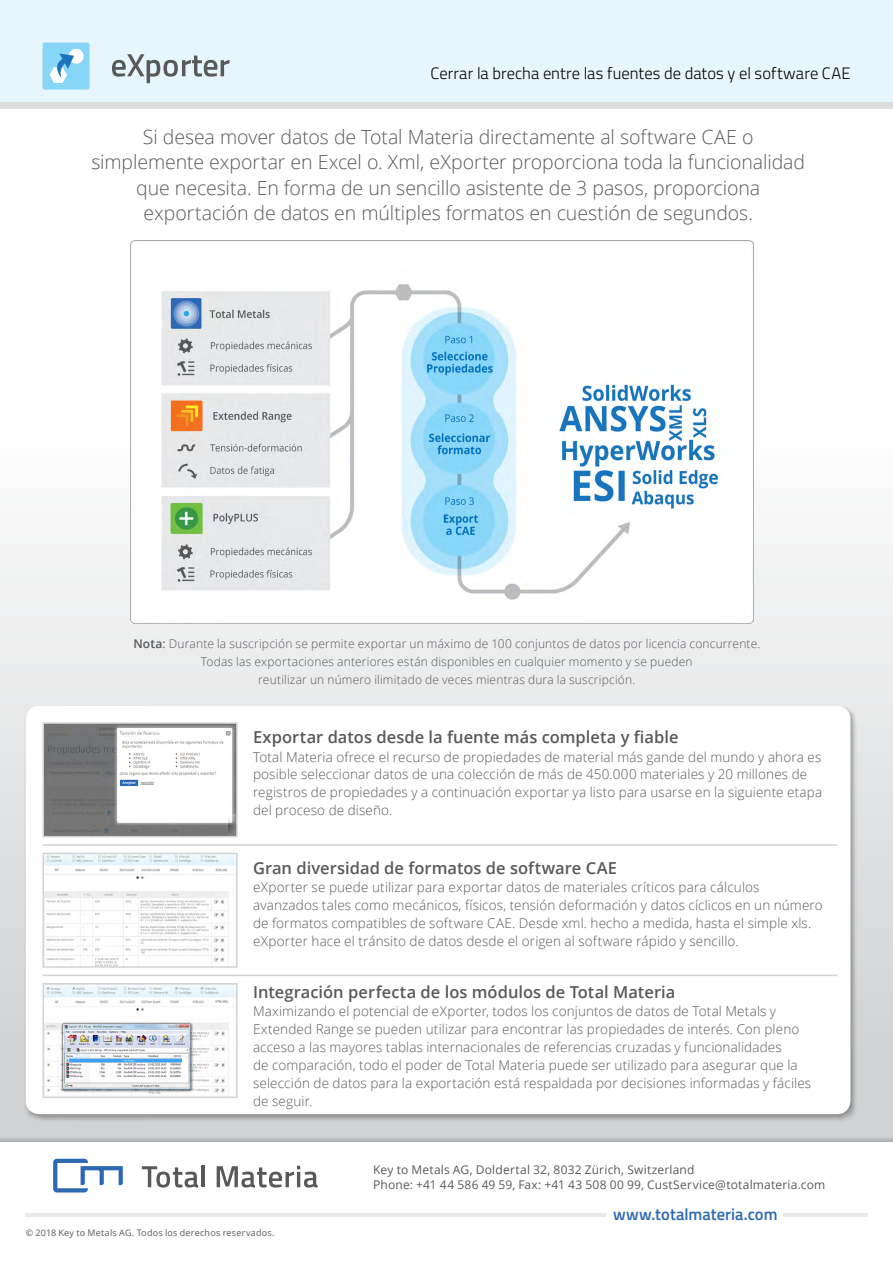
<style>
.page{position:relative;width:893px;height:1263px;background:#fff}
.page>*{position:absolute;margin:0;border:0;box-sizing:border-box;transform-origin:0 0}
.t1{font:300 19.5px/25.5px "Open Sans";letter-spacing:-.005em;color:#58595b;text-align:center}
.t2{font:600 16.5px "Open Sans";color:#58595b}
.t3{font:300 16.5px "Titillium Web";letter-spacing:.005em;color:#000}
.t4{font:600 16.5px "Titillium Web";color:#2d68b2}
.t5{font:300 13.5px/18px "Open Sans";letter-spacing:.01em;color:#58595b}
.t6{font:300 12px/18px "Open Sans";letter-spacing:.015em;color:#58595b;text-align:center}
.t7{font:12px/15px "Open Sans";letter-spacing:.015em;color:#58595b}
.t8{font:9px "Open Sans";letter-spacing:.025em;color:#58595b}
.s1{font-weight:600}
.s2{font-weight:400}
</style>
<div class="page">
<div style="left:0;top:368px;width:893px;height:774px;background:linear-gradient(to bottom,#fff,#cbcdcf)"></div>
<div style="left:0;top:0;width:893px;height:102px;background:#e7f6fd"></div>
<div style="left:0;top:102px;width:893px;height:6px;background:#dcddde"></div>
<hr style="left:26px;top:1214px;width:580px;height:3px;background:#e9e9ea">
<hr style="left:783px;top:1214px;width:84px;height:3px;background:#e9e9ea">
<svg style="left:142px;top:1166px;width:56px;height:21px"></svg>
<hr style="left:202px;top:1165px;width:3px;height:22px;background:#58595b">
<svg style="left:217px;top:1166px;width:101px;height:21px"></svg>
<svg style="left:53px;top:1159px;width:70px;height:33px"></svg>
<svg style="left:112px;top:54px;width:118px;height:29px"></svg>
<div style="left:43px;top:43px;width:47px;height:47px;background:#87d6f8;border-radius:2px"></div>
<div style="left:69px;top:49px;width:15px;height:15px;background:#fff;border-radius:50%"></div>
<svg style="left:50px;top:54px;width:24px;height:29px"></svg>
<img style="left:131px;top:241px;width:622px;height:383px">
<div style="left:24px;top:704px;width:834px;height:418px;background:#000;opacity:.31"></div>
<div style="left:26px;top:706px;width:824px;height:408px;background:#fff;border-radius:14px"></div>
<img style="left:46px;top:725px;width:189px;height:109px">
<div style="left:43px;top:722px;width:195px;height:115px;border:2px solid #d1d3d4"></div>
<img style="left:46px;top:856px;width:189px;height:109px">
<div style="left:43px;top:853px;width:195px;height:115px;border:2px solid #d1d3d4"></div>
<img style="left:46px;top:986px;width:189px;height:109px">
<div style="left:43px;top:983px;width:195px;height:115px;border:2px solid #d1d3d4"></div>
<hr style="left:43px;top:844px;width:795px;height:2px;background:#d1d3d4">
<hr style="left:43px;top:974px;width:795px;height:2px;background:#d1d3d4">
<svg style="left:0;top:1123px;width:893px;height:19px;background:#cbccce"></svg>
<p class="t3" style="left:430px;top:61px;width:421px">Cerrar la brecha entre las fuentes de datos y el software CAE</p>
<p class="t1" style="left:91px;top:123px;width:715px">Si desea mover datos de Total Materia directamente al software CAE o simplemente exportar en Excel o. Xml, eXporter proporciona toda la funcionalidad que necesita. En forma de un sencillo asistente de 3 pasos, proporciona exportación de datos en múltiples formatos en cuestión de segundos.</p>
<p class="t6" style="left:133px;top:634px;width:628px"><span class="s1">Nota</span><span class="s2">:</span> Durante la suscripción se permite exportar un máximo de 100 conjuntos de datos por licencia concurrente.<br>Todas las exportaciones anteriores están disponibles en cualquier momento y se pueden<br>reutilizar un número ilimitado de veces mientras dura la suscripción.</p>
<p class="t2" style="left:253px;top:726px;width:427px">Exportar datos desde la fuente más completa y fiable</p>
<p class="t5" style="left:253px;top:747px;width:571px">Total Materia ofrece el recurso de propiedades de material más gande del mundo y ahora es posible seleccionar datos de una colección de más de 450.000 materiales y 20 millones de registros de propiedades y a continuación exportar ya listo para usarse en la siguiente etapa del proceso de diseño.</p>
<p class="t2" style="left:253px;top:856px;width:366px">Gran diversidad de formatos de software CAE</p>
<p class="t5" style="left:253px;top:877px;width:571px">eXporter se puede utilizar para exportar datos de materiales críticos para cálculos avanzados tales como mecánicos, físicos, tensión deformación y datos cíclicos en un número de formatos compatibles de software CAE. Desde xml. hecho a medida, hasta el simple xls. eXporter hace el tránsito de datos desde el origen al software rápido y sencillo.</p>
<p class="t2" style="left:253px;top:981px;width:424px">Integración perfecta de los módulos de Total Materia</p>
<p class="t5" style="left:253px;top:1002px;width:560px">Maximizando el potencial de eXporter, todos los conjuntos de datos de Total Metals y Extended Range se pueden utilizar para encontrar las propiedades de interés. Con pleno acceso a las mayores tablas internacionales de referencias cruzadas y funcionalidades<br>de comparación, todo el poder de Total Materia puede ser utilizado para asegurar que la selección de datos para la exportación está respaldada por decisiones informadas y fáciles de seguir.</p>
<p class="t8" style="left:26px;top:1226px;width:250px">© 2018 Key to Metals AG. Todos los derechos reservados.</p>
<p class="t7" style="left:373px;top:1162px;width:454px">Key to Metals AG, Doldertal 32, 8032 Zürich, Switzerland<br>Phone: +41 44 586 49 59, Fax: +41 43 508 00 99, CustService@totalmateria.com</p>
<p class="t4" style="left:613px;top:1202px;width:166px">www.totalmateria.com</p>
</div>
